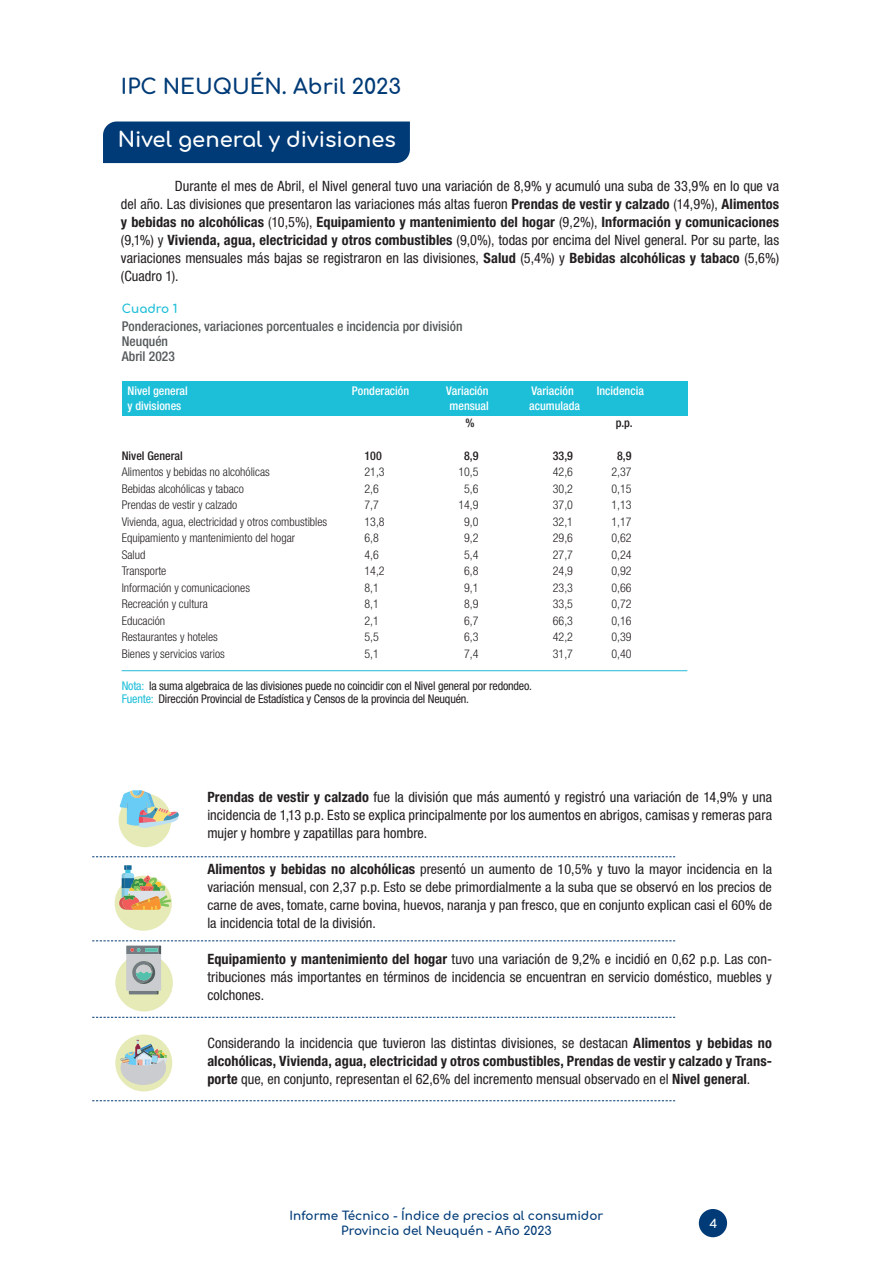
<style>
.page{position:relative;width:893px;height:1263px;background:#fff}
.page>*{position:absolute;margin:0;border:0;box-sizing:border-box;transform-origin:0 0}
.t1{font:700 21px "Comfortaa";color:#fff}
.t2{font:700 21px "Comfortaa";color:#013b77}
.txt_informes_tecnico{font:condensed 14.25px/18px "Helvetica Neue LT Std";letter-spacing:.005em;color:#231f20;text-align:justify}
.txt_informes_tecnico-2{font:condensed 14.25px/18px "Helvetica 57";color:#231f20;text-align:justify}
.txt_informes_tecnico-3{font:500 condensed 13.5px "Helvetica Neue LT Std";color:#55595a}
.t3{font:300 condensed 12px "Helvetica Neue LT Std";color:#231f20}
.t4{font:condensed 12px "Helvetica Neue LT Std";letter-spacing:-.015em;color:#231f20}
.t5{font:500 condensed 12px "Helvetica Neue LT Std";color:#fff}
.t6{font:700 12px/14.4px "Comfortaa";color:#013b77;text-align:center}
.t7{font:500 condensed 12px "Helvetica Neue LT Std";color:#231f20}
.t8{font:700 12px "Comfortaa";color:#1cbed8}
.t9{font:700 12px "Comfortaa";color:#fff}
.s1{font-weight:700}
.s2{color:#1cbed8}
.s3{font-family:"Helvetica Neue LT Std";font-weight:700}
.s4{font-family:"Helvetica Neue LT Std"}
</style>
<div class="page">
<div style="left:699px;top:1209px;width:28px;height:28px;background:#013b77;border-radius:50%"></div>
<div style="left:103px;top:122px;width:307px;height:41px;background:#013b77"></div>
<div style="left:122px;top:381px;width:565px;height:34px;background:#1cbed8"></div>
<hr style="left:122px;top:670px;width:565px;height:1px;background:#23bad9">
<div style="left:115px;top:876px;width:57px;height:55px;background:#e6eab6;border-radius:50%"></div>
<svg style="left:118px;top:865px;width:53px;height:46px"></svg>
<svg style="left:92px;top:856px;width:583px;height:1px"></svg>
<svg style="left:92px;top:1017px;width:583px;height:1px"></svg>
<svg style="left:92px;top:1100px;width:583px;height:1px"></svg>
<div style="left:115px;top:1034px;width:57px;height:57px;background:#e6eab6;border-radius:50%"></div>
<svg style="left:120px;top:1039px;width:47px;height:46px"></svg>
<div style="left:119px;top:793px;width:52px;height:54px;background:#e6eab6;border-radius:50%"></div>
<svg style="left:120px;top:790px;width:59px;height:38px"></svg>
<div style="left:115px;top:954px;width:58px;height:57px;background:#e6eab6;border-radius:50%"></div>
<svg style="left:92px;top:940px;width:583px;height:54px"></svg>
<p class="t2" style="left:121px;top:67px;width:282px">IPC NEUQUÉN. Abril 2023</p>
<p class="t1" style="left:118px;top:120px;width:280px">Nivel general y divisiones</p>
<p class="txt_informes_tecnico" style="left:121px;top:177px;width:660px;text-indent:54px">Durante el mes de Abril, el Nivel general tuvo una variación de 8,9% y acumuló una suba de 33,9% en lo que va del año. Las divisiones que presentaron las variaciones más altas fueron <span class="s1">Prendas de vestir y calzado</span> (14,9%), <span class="s1">Alimentos y bebidas no alcohólicas</span> (10,5%), <span class="s1">Equipamiento y mantenimiento del hogar</span> (9,2%), <span class="s1">Información y comunicaciones </span>(9,1%) y <span class="s1">Vivienda, agua, electricidad y otros combustibles</span> (9,0%), todas por encima del Nivel general. Por su parte, las variaciones mensuales más bajas se registraron en las divisiones, <span class="s1">Salud</span> (5,4%) y <span class="s1">Bebidas alcohólicas y tabaco</span> (5,6%) (Cuadro 1).</p>
<p class="t8" style="left:122px;top:297px;width:57px">Cuadro 1</p>
<p class="txt_informes_tecnico-3" style="left:122px;top:318px;width:342px">Ponderaciones, variaciones porcentuales e incidencia por división</p>
<p class="txt_informes_tecnico-3" style="left:122px;top:333px;width:48px">Neuquén</p>
<p class="txt_informes_tecnico-3" style="left:122px;top:348px;width:54px">Abril 2023</p>
<p class="t5" style="left:127px;top:384px;width:62px">Nivel general</p>
<p class="t5" style="left:352px;top:384px;width:59px">Ponderación</p>
<p class="t5" style="left:446px;top:384px;width:44px">Variación</p>
<p class="t5" style="left:531px;top:384px;width:44px">Variación</p>
<p class="t5" style="left:597px;top:384px;width:49px">Incidencia</p>
<p class="t5" style="left:127px;top:399px;width:55px">y divisiones</p>
<p class="t5" style="left:450px;top:399px;width:41px">mensual</p>
<p class="t5" style="left:529px;top:399px;width:52px">acumulada</p>
<p class="t7" style="left:466px;top:415px;width:11px">%</p>
<p class="t7" style="left:616px;top:415px;width:18px">p.p.</p>
<p class="t7" style="left:122px;top:448px;width:63px">Nivel General</p>
<p class="t3" style="left:122px;top:465px;width:150px">Alimentos y bebidas no alcohólicas</p>
<p class="t3" style="left:122px;top:481px;width:124px">Bebidas alcohólicas y tabaco</p>
<p class="t3" style="left:122px;top:498px;width:117px">Prendas de vestir y calzado</p>
<p class="t3" style="left:122px;top:514px;width:207px">Vivienda, agua, electricidad y otros combustibles</p>
<p class="t3" style="left:122px;top:531px;width:175px">Equipamiento y mantenimiento del hogar</p>
<p class="t3" style="left:122px;top:547px;width:25px">Salud</p>
<p class="t3" style="left:122px;top:564px;width:46px">Transporte</p>
<p class="t3" style="left:122px;top:580px;width:130px">Información y comunicaciones</p>
<p class="t3" style="left:122px;top:597px;width:88px">Recreación y cultura</p>
<p class="t3" style="left:122px;top:613px;width:45px">Educación</p>
<p class="t3" style="left:122px;top:630px;width:98px">Restaurantes y hoteles</p>
<p class="t3" style="left:122px;top:646px;width:105px">Bienes y servicios varios</p>
<p class="t7" style="left:364px;top:448px;width:19px">100</p>
<p class="t7" style="left:464px;top:448px;width:16px">8,9</p>
<p class="t7" style="left:553px;top:448px;width:22px">33,9</p>
<p class="t7" style="left:617px;top:448px;width:16px">8,9</p>
<p class="t3" style="left:364px;top:465px;width:22px">21,3</p>
<p class="t3" style="left:458px;top:465px;width:22px">10,5</p>
<p class="t3" style="left:553px;top:465px;width:22px">42,6</p>
<p class="t3" style="left:611px;top:465px;width:22px">2,37</p>
<p class="t3" style="left:364px;top:481px;width:16px">2,6</p>
<p class="t3" style="left:464px;top:481px;width:16px">5,6</p>
<p class="t3" style="left:553px;top:481px;width:22px">30,2</p>
<p class="t3" style="left:611px;top:481px;width:22px">0,15</p>
<p class="t3" style="left:364px;top:498px;width:16px">7,7</p>
<p class="t3" style="left:458px;top:498px;width:22px">14,9</p>
<p class="t3" style="left:553px;top:498px;width:22px">37,0</p>
<p class="t3" style="left:611px;top:498px;width:22px">1,13</p>
<p class="t3" style="left:364px;top:514px;width:22px">13,8</p>
<p class="t3" style="left:464px;top:514px;width:16px">9,0</p>
<p class="t3" style="left:553px;top:514px;width:22px">32,1</p>
<p class="t3" style="left:611px;top:514px;width:22px">1,17</p>
<p class="t3" style="left:364px;top:531px;width:16px">6,8</p>
<p class="t3" style="left:464px;top:531px;width:16px">9,2</p>
<p class="t3" style="left:553px;top:531px;width:22px">29,6</p>
<p class="t3" style="left:611px;top:531px;width:22px">0,62</p>
<p class="t3" style="left:364px;top:547px;width:16px">4,6</p>
<p class="t3" style="left:464px;top:547px;width:16px">5,4</p>
<p class="t3" style="left:553px;top:547px;width:22px">27,7</p>
<p class="t3" style="left:611px;top:547px;width:22px">0,24</p>
<p class="t3" style="left:364px;top:564px;width:22px">14,2</p>
<p class="t3" style="left:464px;top:564px;width:16px">6,8</p>
<p class="t3" style="left:553px;top:564px;width:22px">24,9</p>
<p class="t3" style="left:611px;top:564px;width:22px">0,92</p>
<p class="t3" style="left:364px;top:580px;width:16px">8,1</p>
<p class="t3" style="left:464px;top:580px;width:16px">9,1</p>
<p class="t3" style="left:553px;top:580px;width:22px">23,3</p>
<p class="t3" style="left:611px;top:580px;width:22px">0,66</p>
<p class="t3" style="left:364px;top:597px;width:16px">8,1</p>
<p class="t3" style="left:464px;top:597px;width:16px">8,9</p>
<p class="t3" style="left:553px;top:597px;width:22px">33,5</p>
<p class="t3" style="left:611px;top:597px;width:22px">0,72</p>
<p class="t3" style="left:364px;top:613px;width:16px">2,1</p>
<p class="t3" style="left:464px;top:613px;width:16px">6,7</p>
<p class="t3" style="left:553px;top:613px;width:22px">66,3</p>
<p class="t3" style="left:611px;top:613px;width:22px">0,16</p>
<p class="t3" style="left:364px;top:630px;width:16px">5,5</p>
<p class="t3" style="left:464px;top:630px;width:16px">6,3</p>
<p class="t3" style="left:553px;top:630px;width:22px">42,2</p>
<p class="t3" style="left:611px;top:630px;width:22px">0,39</p>
<p class="t3" style="left:364px;top:646px;width:16px">5,1</p>
<p class="t3" style="left:464px;top:646px;width:16px">7,4</p>
<p class="t3" style="left:553px;top:646px;width:22px">31,7</p>
<p class="t3" style="left:611px;top:646px;width:22px">0,40</p>
<p class="t4" style="left:122px;top:678px;width:412px"><span class="s2">Nota:</span> la suma algebraica de las divisiones puede no coincidir con el Nivel general por redondeo.</p>
<p class="t4" style="left:122px;top:692px;width:349px"><span class="s2">Fuente:</span> Dirección Provincial de Estadística y Censos de la provincia del Neuquén.</p>
<p class="txt_informes_tecnico" style="left:207px;top:787px;width:566px"><span class="s1">Prendas de vestir y calzado</span> fue la división que más aumentó y registró una variación de 14,9% y una incidencia de 1,13 p.p. Esto se explica principalmente por los aumentos en abrigos, camisas y remeras para mujer y hombre y zapatillas para hombre.</p>
<p class="txt_informes_tecnico-2" style="left:207px;top:859px;width:566px"><span class="s3">Alimentos y bebidas no alcohólicas</span> presentó un aumento de 10,5% y tuvo la mayor incidencia en la variación mensual, con 2,37 p.p. Esto se debe primordialmente a la suba que se observó en los precios de carne de aves, tomate, carne bovina, huevos, naranja y pan fresco, que en conjunto explican casi el 60% de la <span class="s4">incidencia total de la división.</span></p>
<p class="txt_informes_tecnico" style="left:207px;top:949px;width:566px"><span class="s1">Equipamiento y mantenimiento del hogar</span> tuvo una variación de 9,2% e incidió en 0,62 p.p. Las con&shy;tribuciones más importantes en términos de incidencia se encuentran en servicio doméstico, muebles y colchones.</p>
<p class="txt_informes_tecnico" style="left:207px;top:1033px;width:566px">Considerando la incidencia que tuvieron las distintas divisiones, se destacan <span class="s1">Alimentos y bebidas no alcohólicas, Vivienda, agua, electricidad y otros combustibles, Prendas de vestir y calzado y Trans&shy;porte</span> que, en conjunto, representan el 62,6% del incremento mensual observado en el <span class="s1">Nivel general</span>.</p>
<p class="t6" style="left:290px;top:1207px;width:315px">Informe Técnico - Índice de precios al consumidor<br>Provincia del Neuquén - Año 2023</p>
<p class="t9" style="left:709px;top:1212px;width:9px">4</p>
</div>
